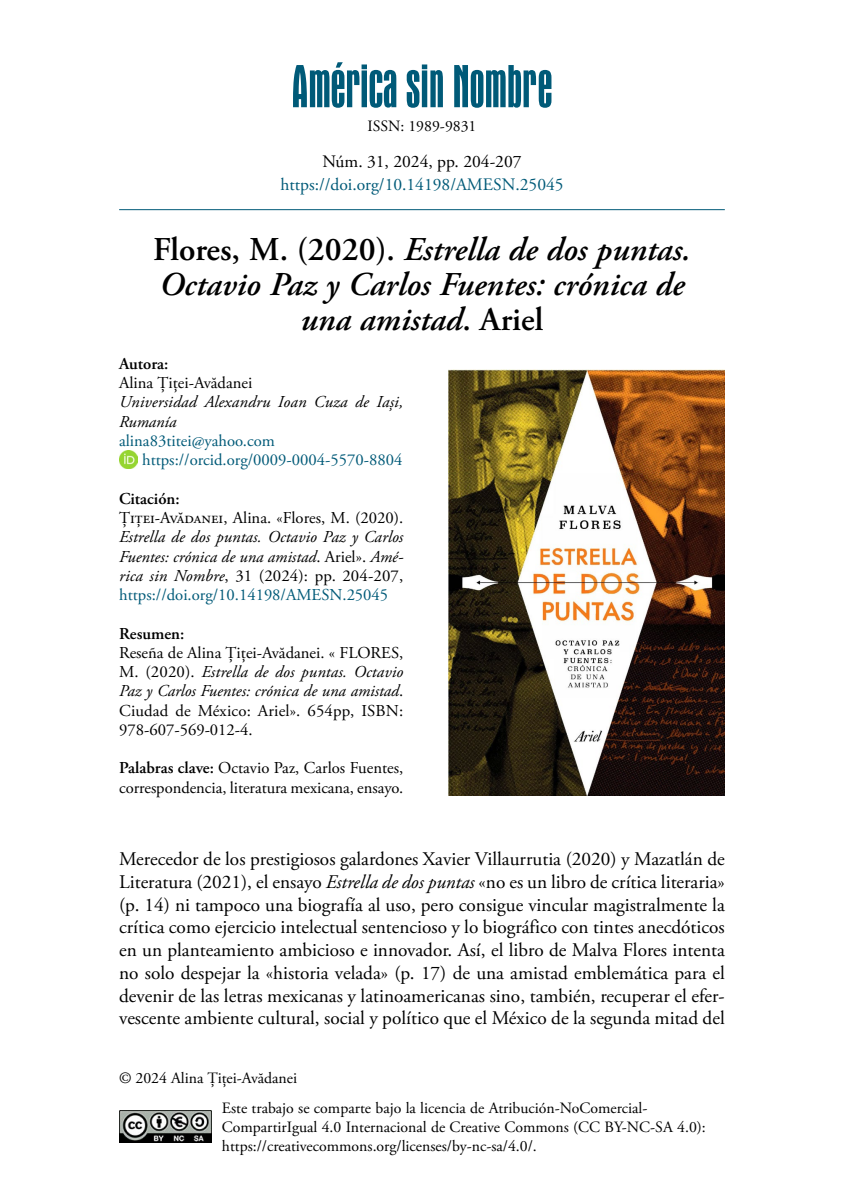
<style>
.page{position:relative;width:844px;height:1191px;background:#fff}
.page>*{position:absolute;margin:0;border:0;box-sizing:border-box;transform-origin:0 0}
.t1{font:condensed 61.77px "Aurora BT";color:#005a78}
.t2{font:italic 600 33.25px/35px "Adobe Garamond Pro";color:#000;text-align:center}
.t3{font:19.25px/22.8px "Adobe Garamond Pro";color:#000;text-align:justify}
.t4{font:17.5px "Adobe Garamond Pro";color:#005a78}
.t5{font:17.5px "Adobe Garamond Pro";color:#000}
.t6{font:16.62px/19.2px "Adobe Garamond Pro";color:#000;text-align:justify}
.t7{font:italic 16.62px/19.2px "Adobe Garamond Pro";color:#000}
.t8{font:16.62px/19.2px "Adobe Garamond Pro";color:#005a78}
.t9{font:600 16.62px "Adobe Garamond Pro";color:#000}
.t10{font:15.75px/18.9px "Adobe Garamond Pro";color:#000}
.s1{font-style:normal}
.s2{font-style:normal;color:#005a78}
.s3{font-style:italic}
.s4{font-weight:600}
</style>
<div class="page">
<img style="left:119px;top:1110px;width:93px;height:32px">
<img style="left:119px;top:450px;width:19px;height:19px">
<hr style="left:119px;top:209px;width:605px;height:1px;background:#005a78">
<img style="left:448px;top:369px;width:276px;height:426px">
<h1 class="t1" style="left:291px;top:54px;width:262px">América sin Nombre</h1>
<p class="t10" style="left:367px;top:117px;width:110px">ISSN: 1989-9831</p>
<p class="t5" style="left:322px;top:151px;width:200px">Núm. 31, 2024, pp. 204-207</p>
<p class="t4" style="left:280px;top:173px;width:285px">https://doi.org/10.14198/AMESN.25045</p>
<h2 class="t2" style="left:153px;top:233px;width:539px"><span class="s1">Flores, M. (2020).</span> Estrella de dos puntas.<br>Octavio Paz y Carlos Fuentes: crónica de una amistad<span class="s1">. Ariel</span></h2>
<p class="t9" style="left:119px;top:354px;width:51px">Autora:</p>
<p class="t6" style="left:119px;top:374px;width:135px">Alina Țiței-Avădanei</p>
<p class="t7" style="left:119px;top:393px;width:285px">Universidad Alexandru Ioan Cuza de Iași,<br>Rumanía</p>
<p class="t8" style="left:142px;top:432px;width:262px;text-indent:-23px">alina83titei@yahoo.com https://orcid.org/0009-0004-5570-8804</p>
<p class="t9" style="left:119px;top:489px;width:62px">Citación:</p>
<p class="t6" style="left:119px;top:509px;width:285px">Țiței-Avădanei, Alina. «Flores, M. (2020).</p>
<p class="t7" style="left:119px;top:528px;width:285px;text-align:justify">Estrella de dos puntas. Octavio Paz y Carlos Fuentes: crónica de una amistad<span class="s1">. Ariel».</span> Amé&shy;rica sin Nombre<span class="s1">, 31 (2024): pp. 204-207, </span><span class="s2">https://doi.org/10.14198/AMESN.25045</span></p>
<p class="t9" style="left:119px;top:623px;width:67px">Resumen:</p>
<p class="t6" style="left:119px;top:643px;width:286px">Reseña de Alina Țiței-Avădanei. « FLORES, M. (2020). <span class="s3">Estrella de dos puntas. Octavio Paz y Carlos Fuentes: crónica de una amistad</span>.<br>Ciudad de México: Ariel». 654pp, ISBN:<br>978-607-569-012-4.</p>
<p class="t6" style="left:119px;top:759px;width:286px"><span class="s4">Palabras clave:</span> Octavio Paz, Carlos Fuentes, correspondencia, literatura mexicana, ensayo.</p>
<p class="t3" style="left:119px;top:848px;width:607px">Merecedor de los prestigiosos galardones Xavier Villaurrutia (2020) y Mazatlán de Literatura (2021), el ensayo <span class="s3">Estrella de dos puntas</span> «no es un libro de crítica literaria» (p. 14) ni tampoco una biografía al uso, pero consigue vincular magistralmente la crítica como ejercicio intelectual sentencioso y lo biográfico con tintes anecdóticos en un planteamiento ambicioso e innovador. Así, el libro de Malva Flores intenta no solo despejar la «historia velada» (p. 17) de una amistad emblemática para el devenir de las letras mexicanas y latinoamericanas sino, también, recuperar el efer&shy;vescente ambiente cultural, social y político que el México de la segunda mitad del</p>
<p class="t10" style="left:119px;top:1069px;width:179px">© 2024 Alina Țiței-Avădanei</p>
<p class="t10" style="left:222px;top:1099px;width:485px">Este trabajo se comparte bajo la licencia de Atribución-NoComercial-<br>CompartirIgual 4.0 Internacional de Creative Commons (CC BY-NC-SA 4.0): https://creativecommons.org/licenses/by-nc-sa/4.0/.</p>
</div>
